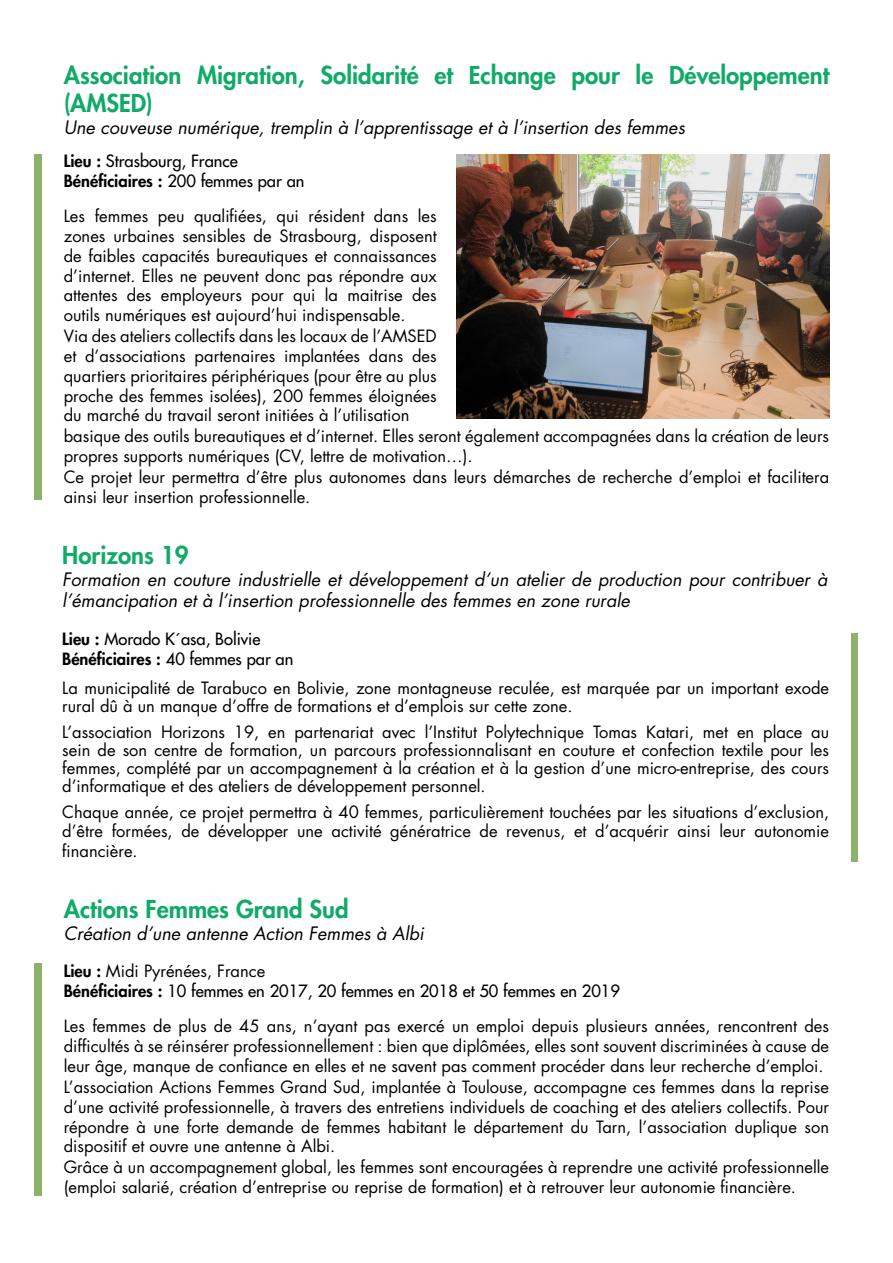
<style>
.page{position:relative;width:893px;height:1263px;background:#fff}
.page>*{position:absolute;margin:0;border:0;box-sizing:border-box;transform-origin:0 0}
.t1{font:800 24px/28.8px "Futura Std";color:#11aa69}
.t2{font:italic 18px/21.6px "Futura Std";color:#000}
.t3{font:16.5px/19.8px "Futura Std";color:#000;text-align:justify}
.t4{font:500 16.5px "Futura Std";color:#000}
.t5{font:800 16.5px "Futura Std";color:#000}
.s1{font-weight:800}
.s2{font-weight:500}
</style>
<div class="page">
<div style="left:34px;top:154px;width:7px;height:346px;background:#8eb16c"></div>
<div style="left:851px;top:634px;width:6px;height:228px;background:#8eb16c"></div>
<img style="left:456px;top:155px;width:373px;height:264px">
<div style="left:35px;top:964px;width:7px;height:232px;background:#8eb16c"></div>
<p class="t1" style="left:64px;top:60px;width:767px">Association Migration, Solidarité et Echange pour le Développement (AMSED)</p>
<p class="t2" style="left:64px;top:117px;width:623px">Une couveuse numérique, tremplin à l’apprentissage et à l’insertion des femmes</p>
<p class="t4" style="left:64px;top:151px;width:176px"><span class="s1">Lieu :</span> Strasbourg, France</p>
<p class="t5" style="left:64px;top:171px;width:242px">Bénéficiaires : <span class="s2">200 femmes par an</span></p>
<p class="t3" style="left:64px;top:206px;width:374px">Les femmes peu qualifiées, qui résident dans les zones urbaines sensibles de Strasbourg, disposent de faibles capacités bureautiques et connaissances d’internet. Elles ne peuvent donc pas répondre aux attentes des employeurs pour qui la maitrise des outils numériques est aujourd’hui indispensable.</p>
<p class="t3" style="left:64px;top:326px;width:374px">Via des ateliers collectifs dans les locaux de l’AMSED et d’associations partenaires implantées dans des quartiers prioritaires périphériques (pour être au plus proche des femmes isolées), 200 femmes éloignées du marché du travail seront initiées à l’utilisation</p>
<p class="t3" style="left:64px;top:426px;width:767px">basique des outils bureautiques et d’internet. Elles seront également accompagnées dans la création de leurs propres supports numériques (CV, lettre de motivation…).</p>
<p class="t3" style="left:64px;top:467px;width:767px">Ce projet leur permettra d’être plus autonomes dans leurs démarches de recherche d’emploi et facilitera ainsi leur insertion professionnelle.</p>
<p class="t1" style="left:62px;top:541px;width:128px">Horizons 19</p>
<p class="t2" style="left:62px;top:568px;width:767px">Formation en couture industrielle et développement d’un atelier de production pour contribuer à l’émancipation et à l’insertion professionnelle des femmes en zone rurale</p>
<p class="t4" style="left:62px;top:628px;width:200px"><span class="s1">Lieu :</span> Morado K´asa, Bolivie</p>
<p class="t5" style="left:62px;top:648px;width:233px">Bénéficiaires : <span class="s2">40 femmes par an</span></p>
<p class="t3" style="left:62px;top:679px;width:768px;line-height:18px">La municipalité de Tarabuco en Bolivie, zone montagneuse reculée, est marquée par un important exode rural dû à un manque d’offre de formations et d’emplois sur cette zone.</p>
<p class="t3" style="left:62px;top:723px;width:768px;line-height:18px">L’association Horizons 19, en partenariat avec l’Institut Polytechnique Tomas Katari, met en place au sein de son centre de formation, un parcours professionnalisant en couture et confection textile pour les femmes, complété par un accompagnement à la création et à la gestion d’une micro-entreprise, des cours d’informatique et des ateliers de développement personnel.</p>
<p class="t3" style="left:62px;top:802px;width:768px">Chaque année, ce projet permettra à 40 femmes, particulièrement touchées par les situations d’exclusion, d’être formées, de développer une activité génératrice de revenus, et d’acquérir ainsi leur autonomie financière.</p>
<p class="t1" style="left:64px;top:895px;width:286px">Actions Femmes Grand Sud</p>
<p class="t2" style="left:64px;top:922px;width:362px">Création d’une antenne Action Femmes à Albi</p>
<p class="t3" style="left:64px;top:961px;width:203px"><span class="s1">Lieu :</span> Midi Pyrénées, France</p>
<p class="t4" style="left:64px;top:981px;width:558px"><span class="s1">Bénéficiaires :</span> 10 femmes en 2017, 20 femmes en 2018 et 50 femmes en 2019</p>
<p class="t3" style="left:64px;top:1016px;width:767px">Les femmes de plus de 45 ans, n’ayant pas exercé un emploi depuis plusieurs années, rencontrent des difficultés à se réinsérer professionnellement : bien que diplômées, elles sont souvent discriminées à cause de leur âge, manque de confiance en elles et ne savent pas comment procéder dans leur recherche d’emploi.</p>
<p class="t3" style="left:64px;top:1077px;width:767px">L’association Actions Femmes Grand Sud, implantée à Toulouse, accompagne ces femmes dans la reprise d’une activité professionnelle, à travers des entretiens individuels de coaching et des ateliers collectifs. Pour répondre à une forte demande de femmes habitant le département du Tarn, l’association duplique son dispositif et ouvre une antenne à Albi.</p>
<p class="t3" style="left:64px;top:1157px;width:767px">Grâce à un accompagnement global, les femmes sont encouragées à reprendre une activité professionnelle (emploi salarié, création d’entreprise ou reprise de formation) et à retrouver leur autonomie financière.</p>
</div>
